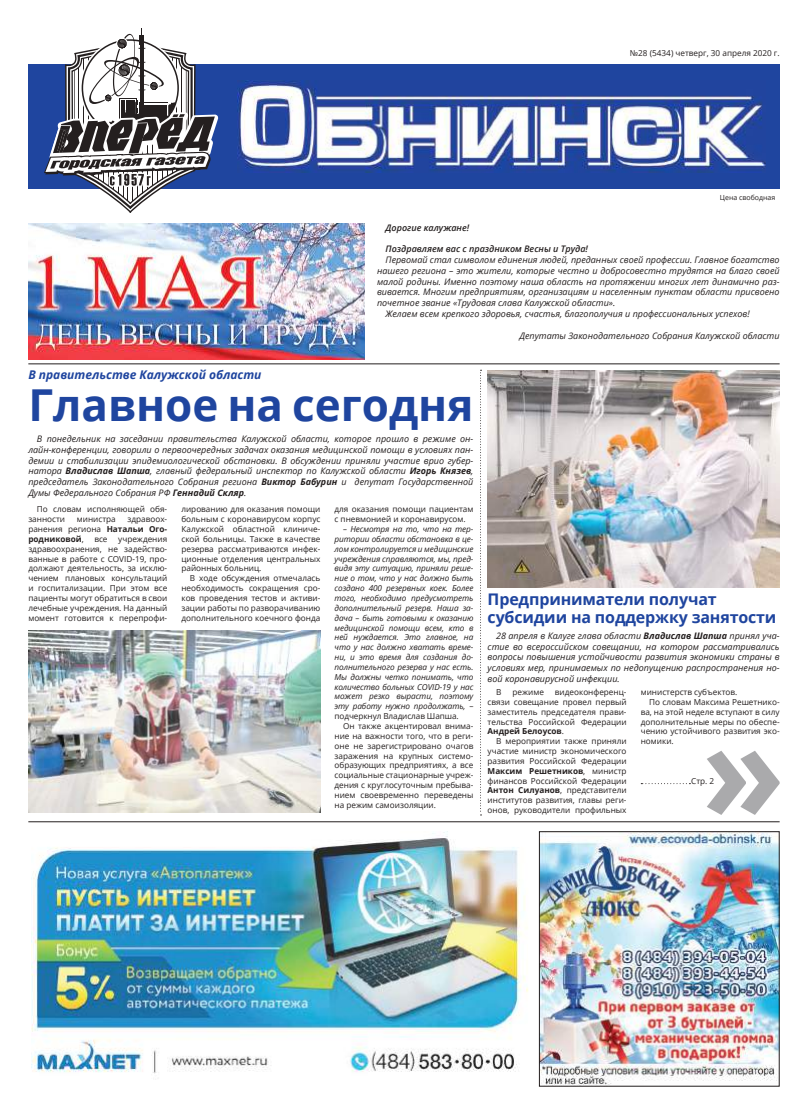
<style>
.page{position:relative;width:808px;height:1115px;background:#fff}
.page>*{position:absolute;margin:0;border:0;box-sizing:border-box;transform-origin:0 0}
.t1{font:700 44px "Open Sans";color:#1f459f}
.t2{font:700 16px/18px "Open Sans";letter-spacing:-.01em;color:#1f459f}
.t3{font:italic 700 12px "Open Sans";color:#1f459f}
.t4{font:italic 9px/10.8px "Open Sans";color:#241f1f;text-align:justify}
.t5{font:italic 600 9px "Open Sans";color:#241f1f}
.t6{font:8.2px/9.8px "Open Sans";color:#241f1f;text-align:justify}
.t7{font:italic 8.2px/9.8px "Open Sans";letter-spacing:-.01em;color:#241f1f;text-align:justify}
.t8{font:7px "Open Sans";color:#241f1f}
.s1{font-weight:700}
.s2{font-style:normal}
</style>
<div class="page">
<div style="left:28px;top:64px;width:752px;height:124px;background:#1f459f"></div>
<svg style="left:44px;top:29px;width:174px;height:184px"></svg>
<img style="left:238px;top:81px;width:528px;height:91px">
<hr style="left:28px;top:821px;width:752px;height:1px;background:#241f1f">
<img style="left:32px;top:831px;width:497px;height:243px">
<svg style="left:707px;top:751px;width:73px;height:63px"></svg>
<img style="left:541px;top:833px;width:237px;height:251px">
<div style="left:539px;top:831px;width:241px;height:255px;border:1px solid #241f1f"></div>
<img style="left:28px;top:223px;width:337px;height:136px">
<hr style="left:28px;top:363px;width:752px;height:1px;background:#241f1f">
<img style="left:28px;top:630px;width:292px;height:182px">
<img style="left:488px;top:371px;width:292px;height:216px">
<svg style="left:480px;top:370px;width:1px;height:445px"></svg>
<p class="t6" style="left:630px;top:48px;width:151px">№28 (5434) четверг, 30 апреля 2020 г.</p>
<p class="t8" style="left:720px;top:193px;width:57px">Цена свободная</p>
<h3 class="t3" style="left:28px;top:366px;width:235px">В правительстве Калужской области</h3>
<p class="t5" style="left:386px;top:221px;width:85px">Дорогие калужане!</p>
<p class="t5" style="left:386px;top:243px;width:204px">Поздравляем вас с праздником Весны и Труда!</p>
<p class="t4" style="left:386px;top:254px;width:396px">Первомай стал символом единения людей, преданных своей профессии. Главное богатство</p>
<p class="t4" style="left:377px;top:265px;width:404px">нашего региона – это жители, которые честно и добросовестно трудятся на благо своей</p>
<p class="t4" style="left:377px;top:275px;width:404px">малой родины. Именно поэтому наша область на протяжении многих лет динамично раз-</p>
<p class="t4" style="left:377px;top:286px;width:404px">вивается. Многим предприятиям, организациям и населенным пунктам области присвоено</p>
<p class="t4" style="left:377px;top:297px;width:240px">почетное звание «Трудовая слава Калужской области».</p>
<p class="t4" style="left:386px;top:308px;width:366px">Желаем всем крепкого здоровья, счастья, благополучия и профессиональных успехов!</p>
<p class="t4" style="left:519px;top:329px;width:262px">Депутаты Законодательного Собрания Калужской области</p>
<h1 class="t1" style="left:28px;top:374px;width:447px">Главное на сегодня</h1>
<p class="t4" style="left:28px;top:433px;width:447px;text-indent:9px">В понедельник на заседании правительства Калужской области, которое прошло в режиме он&shy;лайн-конференции, говорили о первоочередных задачах оказания медицинской помощи в условиях пан&shy;демии и стабилизации эпидемиологической обстановки. В обсуждении приняли участие врио губер&shy;натора <span class="s1">Владислав Шапша</span>, главный федеральный инспектор по Калужской области <span class="s1">Игорь Князев</span>, председатель Законодательного Собрания региона <span class="s1">Виктор Бабурин</span> и депутат Государственной Думы Федерального Собрания РФ <span class="s1">Геннадий Скляр</span>.</p>
<p class="t6" style="left:28px;top:504px;width:140px;text-indent:9px">По словам исполняющей обя&shy;занности</p>
<p class="t6" style="left:181px;top:504px;width:140px">лированию для оказания помощи больным с коронавирусом корпус Калужской областной клиниче&shy;ской больницы. Также в качестве резерва рассматриваются инфек&shy;ционные отделения центральных районных больниц.</p>
<p class="t6" style="left:181px;top:573px;width:140px;text-indent:9px">В ходе обсуждения отмечалась необходимость сокращения сро&shy;ков проведения тестов и активи&shy;зации работы по разворачиванию дополнительного коечного фонда</p>
<p class="t6" style="left:334px;top:504px;width:140px">для оказания помощи пациентам с пневмонией и коронавирусом.</p>
<p class="t7" style="left:334px;top:523px;width:140px;text-indent:9px">– Несмотря на то, что на тер&shy;ритории области обстановка в це&shy;лом контролируется и медицинские учреждения справляются, мы, пред&shy;видя эту ситуацию, приняли реше&shy;ние о том, что у нас должно быть создано 400 резервных коек. Более того, необходимо предусмотреть дополнительный резерв. Наша за&shy;дача – быть готовыми к оказанию медицинской помощи всем, кто в ней нуждается. Это главное, на что у нас должно хватать време&shy;ни, и это время для создания до&shy;полнительного резерва у нас есть.<br>Мы должны четко понимать, что количество больных COVID-19 у нас может резко вырасти, поэтому эту работу нужно продолжать, <span class="s2">– подчеркнул Владислав Шапша.</span></p>
<p class="t6" style="left:334px;top:720px;width:140px;text-indent:9px">Он также акцентировал внима&shy;ние на важности того, что в реги&shy;оне не зарегистрировано очагов заражения на крупных системо&shy;образующих предприятиях, а все социальные стационарные учреж&shy;дения с круглосуточным пребыва&shy;нием своевременно переведены на режим самоизоляции.</p>
<p class="t6" style="left:28px;top:514px;width:140px;text-indent:99px">здравоох&shy;ранения региона <span class="s1">Натальи Ого&shy;родниковой</span>,</p>
<p class="t6" style="left:77px;top:514px;width:40px">министра</p>
<p class="t6" style="left:28px;top:533px;width:140px;text-indent:90px">учреждения здравоохранения, не задейство&shy;ванные в работе с COVID-19, про&shy;должают деятельность, за исклю&shy;чением плановых консультаций и госпитализации. При этом все пациенты могут обратиться в свои лечебные учреждения. На данный момент готовится к перепрофи-</p>
<p class="t6" style="left:94px;top:533px;width:15px">все</p>
<h2 class="t2" style="left:488px;top:589px;width:290px">Предприниматели получат субсидии на поддержку занятости</h2>
<p class="t4" style="left:488px;top:629px;width:293px;text-indent:9px">28 апреля в Калуге глава области <span class="s1">Владислав Шапша</span> принял уча&shy;стие во всероссийском совещании, на котором рассматривались вопросы повышения устойчивости развития экономики страны в условиях мер, принимаемых по недопущению распространения но&shy;вой коронавирусной инфекции.</p>
<p class="t6" style="left:496px;top:686px;width:7px">В</p>
<p class="t6" style="left:512px;top:686px;width:33px">режиме</p>
<p class="t6" style="left:641px;top:686px;width:98px">министерств субъектов.</p>
<p class="t6" style="left:649px;top:696px;width:132px">По словам Максима Решетнико-</p>
<p class="t6" style="left:641px;top:706px;width:140px">ва, на этой неделе вступают в силу</p>
<p class="t6" style="left:641px;top:716px;width:140px">дополнительные меры по обеспе-</p>
<p class="t6" style="left:641px;top:726px;width:140px">чению устойчивого развития эко-</p>
<p class="t6" style="left:641px;top:736px;width:35px">номики.</p>
<p class="t6" style="left:488px;top:686px;width:140px;text-indent:67px">видеоконференц&shy;связи совещание провел первый заместитель председателя прави&shy;тельства Российской Федерации <span class="s1">Андрей Белоусов</span>.</p>
<p class="t6" style="left:488px;top:736px;width:140px;text-indent:9px">В мероприятии также приняли участие министр экономического развития Российской Федерации <span class="s1">Максим Решетников</span>, министр финансов Российской Федерации <span class="s1">Антон Силуанов</span>, представители институтов развития, главы реги&shy;онов, руководители профильных</p>
<p class="t6" style="left:691px;top:775px;width:25px">Стр. 2</p>
</div>
